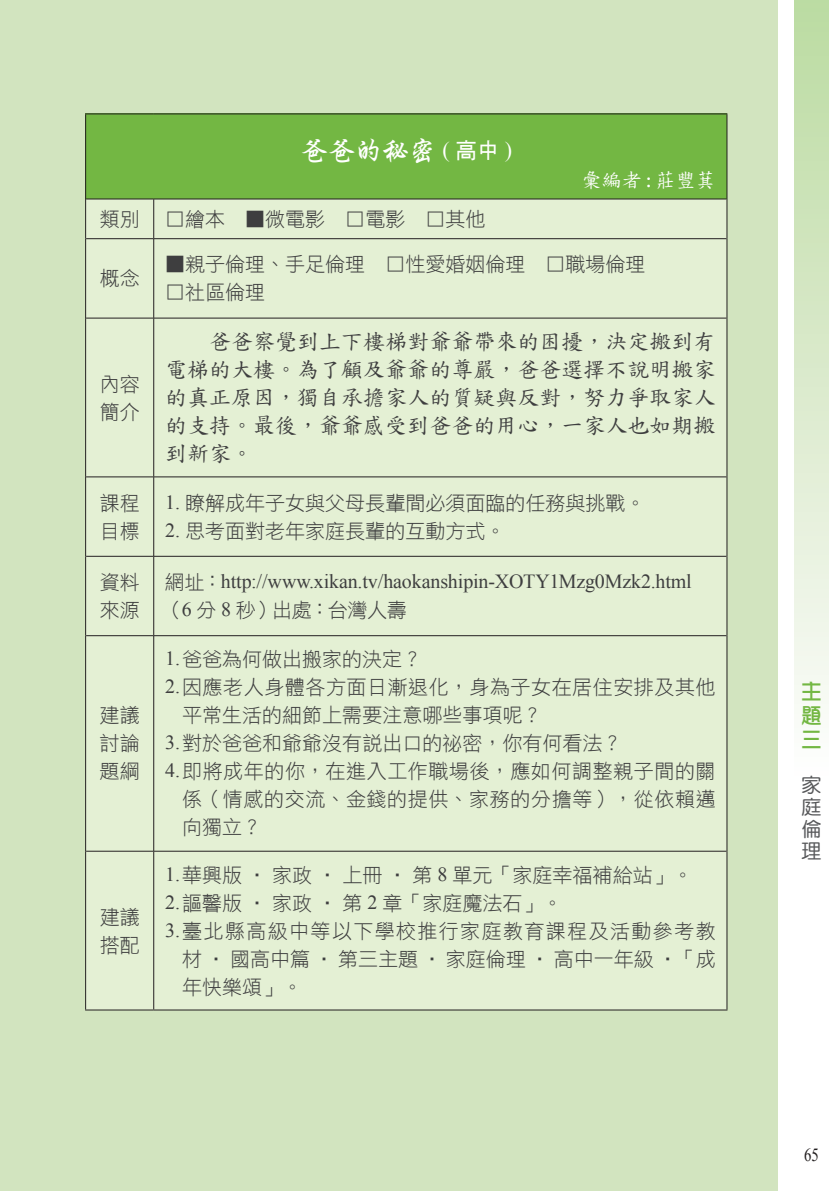
<style>
.page{position:relative;width:840px;height:1191px;background:#fff}
.page>*{position:absolute;margin:0;border:0;box-sizing:border-box;transform-origin:0 0}
.t1{font:28px "Singkai EG Bold Big 5";letter-spacing:-.04em;color:#fff}
.t2{font:22px/28px "DF Biao Kai W5 WINP BF";color:#3e3e3f;text-align:justify}
.t3{font:22px/24px "DF Hua Zong W5 WINP BF";color:#73b743;text-align:justify}
.t4{font:20px/28px "DF Hei W3 WINP BF";color:#3e3e3f}
.t5{font:20px "Times New Roman";letter-spacing:-.005em;color:#3e3e3f}
.t6{font:20px "DF Hei W3 WINP BF";letter-spacing:.03em;color:#3e3e3f}
.t7{font:20px "DF Hei W3 WINP BF";letter-spacing:.025em;color:#3e3e3f}
.t8{font:20px "DF Hei W3 WINP BF";letter-spacing:.07em;color:#3e3e3f}
.t9{font:20px "DF Biao Kai W5 WINP BF";color:#fff}
.t10{font:20px/22px "DF Yuan W5 WINP BF";color:#57585a;text-align:justify}
.t11{font:18.4px "Times New Roman";color:#231f20;scale:.8 1}
.s1{font-family:"Times New Roman";font-size:22px}
.s2{font-family:"DF Hei W7 WINP BF";font-size:22px}
.s3{font-family:"Times New Roman"}
.s4{font-family:"DF Hei W3 WINP BF"}
</style>
<div class="page">
<div style="left:0;top:0;width:777px;height:1191px;background:#d2e4bf"></div>
<svg style="left:794px;top:0;width:34px;height:704px;background:#d8e9c9"></svg>
<div style="left:86px;top:114px;width:640px;height:85px;background:#73b743"></div>
<div style="left:86px;top:200px;width:640px;height:809px;background:#e4f0d4"></div>
<hr style="left:86px;top:199px;width:68px;height:1px;background:#231f20">
<hr style="left:154px;top:199px;width:572px;height:1px;background:#231f20">
<hr style="left:153px;top:199px;width:1px;height:39px;background:#231f20">
<hr style="left:86px;top:238px;width:68px;height:1px;background:#231f20">
<hr style="left:154px;top:238px;width:572px;height:1px;background:#231f20">
<hr style="left:153px;top:239px;width:1px;height:79px;background:#231f20">
<hr style="left:86px;top:318px;width:68px;height:1px;background:#231f20">
<hr style="left:154px;top:318px;width:572px;height:1px;background:#231f20">
<hr style="left:153px;top:318px;width:1px;height:158px;background:#231f20">
<hr style="left:86px;top:476px;width:68px;height:1px;background:#231f20">
<hr style="left:154px;top:476px;width:572px;height:1px;background:#231f20">
<hr style="left:153px;top:477px;width:1px;height:79px;background:#231f20">
<hr style="left:86px;top:556px;width:68px;height:1px;background:#231f20">
<hr style="left:154px;top:556px;width:572px;height:1px;background:#231f20">
<hr style="left:153px;top:556px;width:1px;height:79px;background:#231f20">
<hr style="left:86px;top:635px;width:68px;height:1px;background:#231f20">
<hr style="left:154px;top:635px;width:572px;height:1px;background:#231f20">
<hr style="left:153px;top:636px;width:1px;height:215px;background:#231f20">
<hr style="left:86px;top:851px;width:68px;height:1px;background:#231f20">
<hr style="left:154px;top:851px;width:572px;height:1px;background:#231f20">
<hr style="left:153px;top:851px;width:1px;height:158px;background:#231f20">
<hr style="left:85px;top:113px;width:69px;height:1px;background:#231f20">
<hr style="left:85px;top:114px;width:1px;height:85px;background:#231f20">
<hr style="left:154px;top:113px;width:573px;height:1px;background:#231f20">
<hr style="left:726px;top:114px;width:1px;height:85px;background:#231f20">
<hr style="left:85px;top:199px;width:1px;height:40px;background:#231f20">
<hr style="left:726px;top:199px;width:1px;height:40px;background:#231f20">
<hr style="left:85px;top:239px;width:1px;height:79px;background:#231f20">
<hr style="left:726px;top:239px;width:1px;height:79px;background:#231f20">
<hr style="left:85px;top:318px;width:1px;height:159px;background:#231f20">
<hr style="left:726px;top:318px;width:1px;height:159px;background:#231f20">
<hr style="left:85px;top:477px;width:1px;height:79px;background:#231f20">
<hr style="left:726px;top:477px;width:1px;height:79px;background:#231f20">
<hr style="left:85px;top:556px;width:1px;height:79px;background:#231f20">
<hr style="left:726px;top:556px;width:1px;height:79px;background:#231f20">
<hr style="left:85px;top:635px;width:1px;height:216px;background:#231f20">
<hr style="left:726px;top:635px;width:1px;height:216px;background:#231f20">
<hr style="left:85px;top:851px;width:1px;height:158px;background:#231f20">
<hr style="left:726px;top:851px;width:1px;height:158px;background:#231f20">
<hr style="left:85px;top:1009px;width:69px;height:1px;background:#231f20">
<hr style="left:154px;top:1009px;width:573px;height:1px;background:#231f20">
<h1 class="t1" style="left:300px;top:136px;width:213px">爸爸的秘密 <span class="s1">(</span> <span class="s2">高中</span> <span class="s1">)</span></h1>
<p class="t4" style="left:100px;top:205px;width:41px">類別</p>
<p class="t4" style="left:165px;top:205px;width:321px">□繪本 ▓微電影 □電影 □其他</p>
<p class="t9" style="left:581px;top:170px;width:135px">彙編者 : 莊豐萁</p>
<p class="t4" style="left:100px;top:264px;width:41px">概念</p>
<p class="t4" style="left:100px;top:369px;width:41px">內容簡介</p>
<p class="t4" style="left:165px;top:250px;width:481px">▓親子倫理、手足倫理 □性愛婚姻倫理 □職場倫理</p>
<p class="t4" style="left:165px;top:278px;width:101px">□社區倫理</p>
<p class="t2" style="left:165px;top:327px;width:551px;text-indent:44px">爸爸察覺到上下樓梯對爺爺帶來的困擾，決定搬到有電梯的大樓。為了顧及爺爺的尊嚴，爸爸選擇不說明搬家的真正原因，獨自承擔家人的質疑與反對，努力爭取家人的支持。最後，爺爺感受到爸爸的用心，一家人也如期搬到新家。</p>
<p class="t4" style="left:100px;top:488px;width:41px">課程目標</p>
<p class="t4" style="left:165px;top:488px;width:481px"><span class="s3">1.</span> 瞭解成年子女與父母長輩間必須面臨的任務與挑戰。</p>
<p class="t4" style="left:165px;top:516px;width:341px"><span class="s3">2.</span> 思考面對老年家庭長輩的互動方式。</p>
<p class="t4" style="left:100px;top:568px;width:41px">資料來源</p>
<p class="t5" style="left:165px;top:568px;width:528px"><span class="s4">網址：</span>http://www.xikan.tv/haokanshipin-XOTY1Mzg0Mzk2.html</p>
<p class="t4" style="left:163px;top:596px;width:245px">（<span class="s3">6</span> 分 <span class="s3">8</span> 秒）出處：台灣人壽</p>
<p class="t4" style="left:100px;top:701px;width:41px;text-align:justify">建議討論題綱</p>
<p class="t4" style="left:100px;top:902px;width:41px">建議搭配</p>
<p class="t4" style="left:165px;top:645px;width:258px"><span class="s3">1.</span>爸爸為何做出搬家的決定？</p>
<p class="t7" style="left:165px;top:677px;width:551px"><span class="s3">2.</span>因應老人身體各方面日漸退化，身為子女在居住安排及其他</p>
<p class="t4" style="left:182px;top:701px;width:361px">平常生活的細節上需要注意哪些事項呢？</p>
<p class="t4" style="left:165px;top:729px;width:458px"><span class="s3">3.</span>對於爸爸和爺爺沒有說出口的祕密，你有何看法？</p>
<p class="t6" style="left:165px;top:761px;width:551px"><span class="s3">4.</span>即將成年的你，在進入工作職場後，應如何調整親子間的關</p>
<p class="t6" style="left:182px;top:789px;width:535px">係（情感的交流、金錢的提供、家務的分擔等），從依賴邁</p>
<p class="t4" style="left:182px;top:813px;width:81px">向獨立？</p>
<p class="t4" style="left:165px;top:860px;width:528px"><span class="s3">1.</span>華興版 ‧ 家政 ‧ 上冊 ‧ 第 <span class="s3">8</span> 單元「家庭幸福補給站」。</p>
<p class="t4" style="left:165px;top:888px;width:398px"><span class="s3">2.</span>謳馨版 ‧ 家政 ‧ 第 <span class="s3">2</span> 章「家庭魔法石」。</p>
<p class="t8" style="left:165px;top:920px;width:551px"><span class="s3">3.</span>臺北縣高級中等以下學校推行家庭教育課程及活動參考教</p>
<p class="t4" style="left:182px;top:944px;width:534px">材 ‧ 國高中篇 ‧ 第三主題 ‧ 家庭倫理 ‧ 高中一年級 ‧「成</p>
<p class="t4" style="left:182px;top:972px;width:121px">年快樂頌」。</p>
<p class="t3" style="left:800px;top:679px;width:23px">主題三</p>
<p class="t10" style="left:801px;top:773px;width:21px">家庭倫理</p>
<p class="t11" style="left:803px;top:1142px;width:20px">65</p>
</div>
